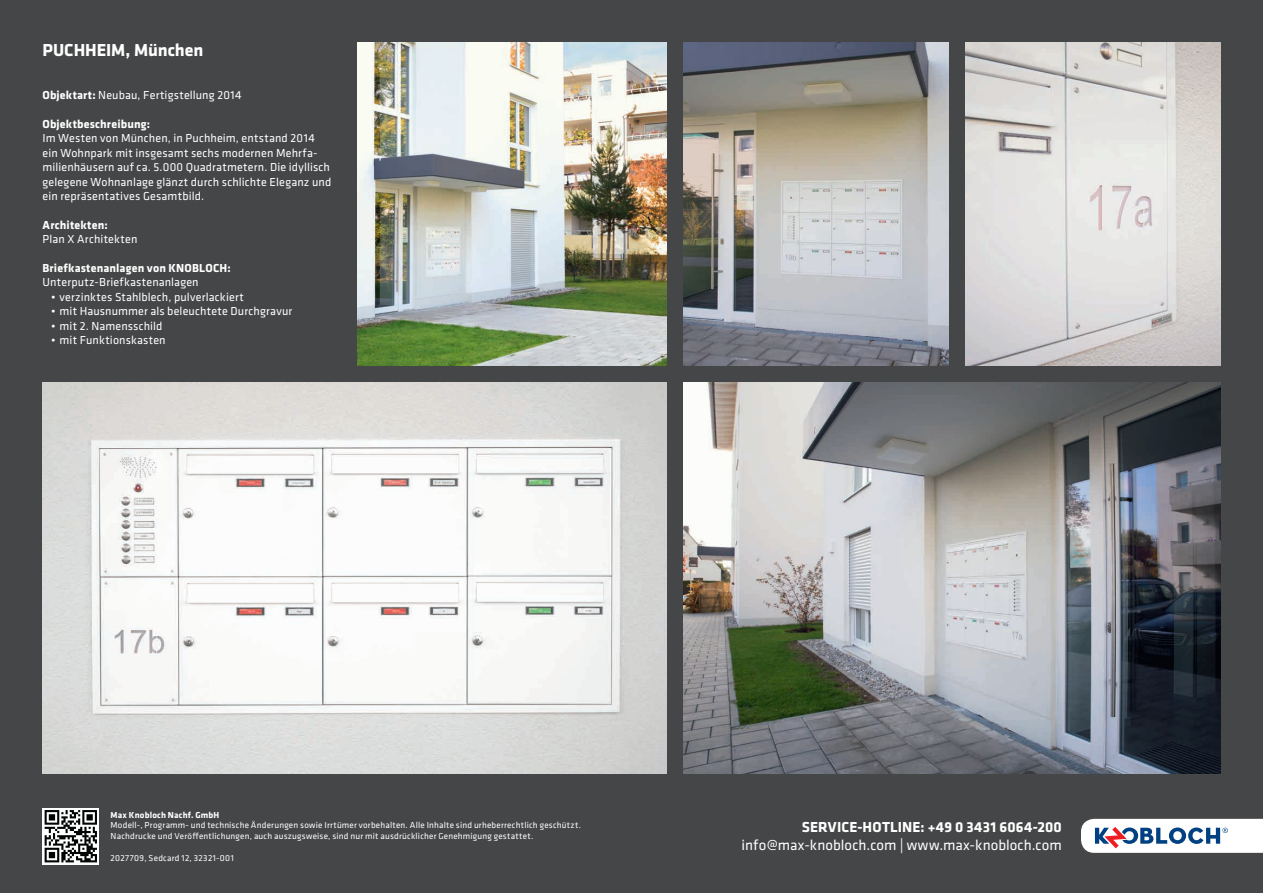
<style>
.page{position:relative;width:1263px;height:893px;background:#454647}
.page>*{position:absolute;margin:0;border:0;box-sizing:border-box;transform-origin:0 0}
.t1{font:700 18px "Klavika";letter-spacing:-.005em;color:#fff}
.t2{font:15px "Klavika";color:#fff}
.t3{font:700 15px "Klavika";letter-spacing:.005em;color:#fff}
.t4{font:12px/14.4px "Klavika";letter-spacing:.01em;color:#fff}
.t5{font:700 12px "Klavika";letter-spacing:.015em;color:#fff}
.t6{font:9px/10.8px "Klavika";letter-spacing:.025em;color:#fff}
.t7{font:700 9px "Klavika";letter-spacing:.02em;color:#fff}
.s1{font-weight:700}
</style>
<div class="page">
<img style="left:965px;top:43px;width:255px;height:323px">
<img style="left:684px;top:43px;width:264px;height:323px">
<img style="left:357px;top:43px;width:309px;height:323px">
<svg style="left:1081px;top:819px;width:182px;height:34px;background:#d3d8e2"></svg>
<img style="left:684px;top:383px;width:536px;height:391px">
<img style="left:43px;top:383px;width:623px;height:391px">
<svg style="left:43px;top:808px;width:56px;height:56px"></svg>
<svg style="left:45px;top:810px;width:52px;height:52px;background:#7b7c7c"></svg>
<h1 class="t1" style="left:43px;top:37px;width:162px">PUCHHEIM, München</h1>
<p class="t4" style="left:43px;top:88px;width:201px"><span class="s1">Objektart:</span> Neubau, Fertigstellung 2014</p>
<p class="t5" style="left:43px;top:115px;width:109px">Objektbeschreibung:</p>
<p class="t4" style="left:43px;top:131px;width:290px">Im Westen von München, in Puchheim, entstand 2014 ein Wohnpark mit insgesamt sechs modernen Mehrfa&shy;milienhäusern auf ca. 5.000 Quadratmetern. Die idyllisch gelegene Wohnanlage glänzt durch schlichte Eleganz und ein repräsentatives Gesamtbild.</p>
<p class="t5" style="left:43px;top:216px;width:67px">Architekten:</p>
<p class="t4" style="left:43px;top:232px;width:96px">Plan X Architekten</p>
<p class="t5" style="left:43px;top:259px;width:190px">Briefkastenanlagen von KNOBLOCH:</p>
<p class="t4" style="left:43px;top:275px;width:158px">Unterputz-Briefkastenanlagen</p>
<p class="t4" style="left:51px;top:289px;width:194px">• verzinktes Stahlblech, pulverlackiert</p>
<p class="t4" style="left:51px;top:304px;width:243px">• mit Hausnummer als beleuchtete Durchgravur</p>
<p class="t4" style="left:51px;top:318px;width:113px">• mit 2. Namensschild</p>
<p class="t4" style="left:51px;top:332px;width:116px">• mit Funktionskasten</p>
<p class="t7" style="left:111px;top:808px;width:110px">Max Knobloch Nachf. GmbH</p>
<p class="t6" style="left:111px;top:820px;width:472px">Modell-, Programm- und technische Änderungen sowie Irrtümer vorbehalten. Alle Inhalte sind urheberrechtlich geschützt.<br>Nachdrucke und Veröffentlichungen, auch auszugsweise, sind nur mit ausdrücklicher Genehmigung gestattet.</p>
<p class="t6" style="left:111px;top:852px;width:125px">2027709, Sedcard 12, 32321-001</p>
<p class="t3" style="left:802px;top:817px;width:262px">SERVICE-HOTLINE: +49 0 3431 6064-200</p>
<p class="t2" style="left:742px;top:836px;width:322px">info@max-knobloch.com | www.max-knobloch.com</p>
</div>
